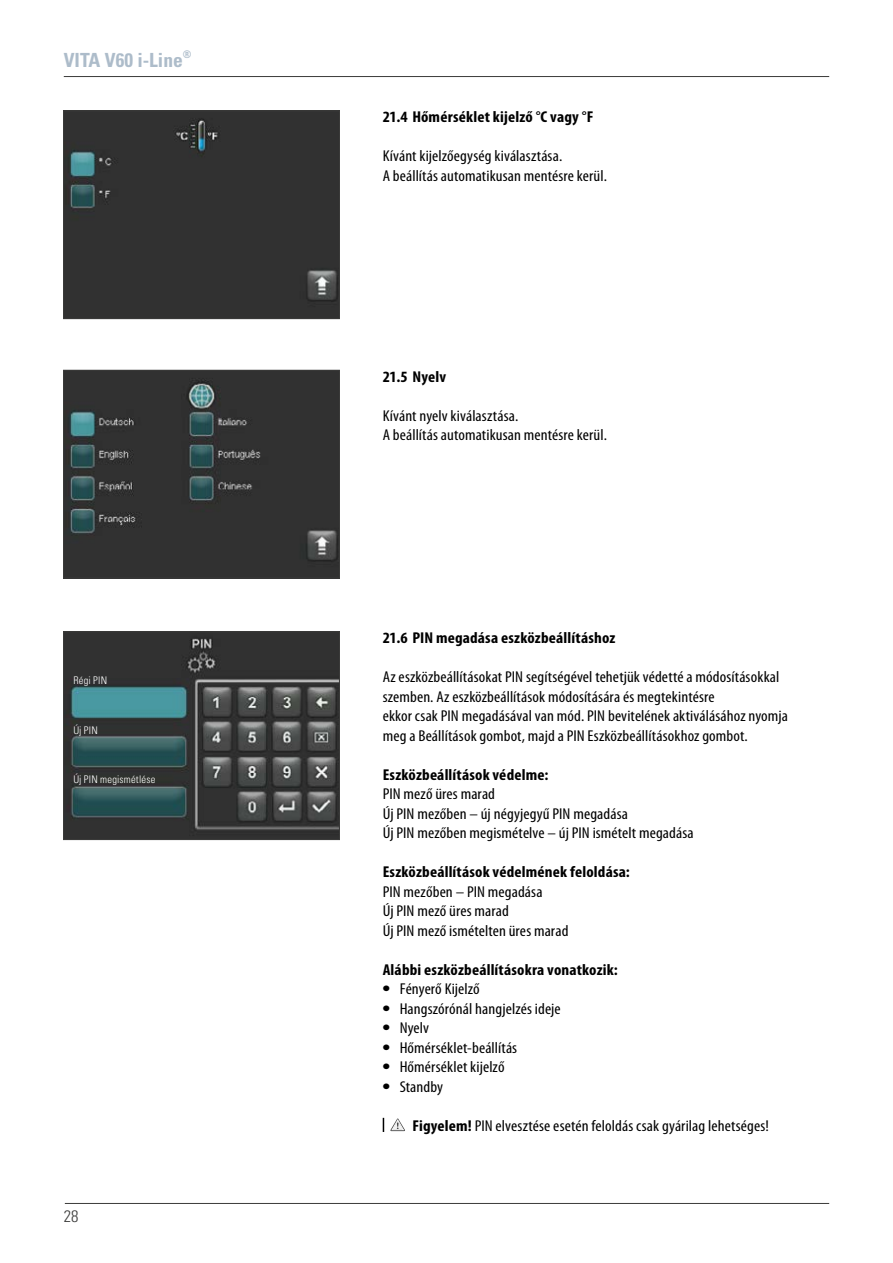
<style>
.page{position:relative;width:893px;height:1263px;background:#fff}
.page>*{position:absolute;margin:0;border:0;box-sizing:border-box;transform-origin:0 0}
.t1{font:700 condensed 19.5px "Univers LT";color:#adbcca}
.t2{font:300 condensed 16.5px "Univers LT";color:#3b3b3a}
.t3{font:condensed 15.75px/19.5px "Myriad Pro";letter-spacing:.005em;color:#000;scale:1.08 1}
.t4{font:700 condensed 15.75px "Myriad Pro";letter-spacing:.01em;color:#000;scale:1.08 1}
.t5{font:300 condensed 10.5px "Univers LT";letter-spacing:.02em;color:#fff}
.s1{font-family:"Univers LT";font-weight:700}
.s2{font-weight:700}
</style>
<div class="page">
<hr style="left:65px;top:1203px;width:764px;height:1px;background:#3b3b3a">
<hr style="left:64px;top:76px;width:765px;height:1px;background:#3b3b3a">
<div style="left:65px;top:113px;width:273px;height:204px;background:#313131"></div>
<div style="left:63px;top:111px;width:277px;height:208px;border:1px solid #3b3b3a"></div>
<img style="left:65px;top:372px;width:273px;height:204px">
<div style="left:63px;top:370px;width:277px;height:208px;border:1px solid #3b3b3a"></div>
<img style="left:65px;top:633px;width:273px;height:205px">
<div style="left:63px;top:631px;width:277px;height:209px;border:1px solid #3b3b3a"></div>
<svg style="left:383px;top:1118px;width:1px;height:14px"></svg>
<svg style="left:390px;top:1118px;width:15px;height:13px"></svg>
<p class="t1" style="left:64px;top:48px;width:129px">VITA V60 i-Line<sup>®</sup></p>
<p class="t5" style="left:73px;top:674px;width:35px">Régi PIN</p>
<p class="t5" style="left:73px;top:724px;width:26px">Új PIN</p>
<p class="t5" style="left:73px;top:773px;width:84px">Új PIN megismétlése</p>
<p class="t2" style="left:64px;top:1206px;width:16px">28</p>
<p class="t4" style="left:383px;top:108px;width:197px">21.4 Hőmérséklet kijelző °C vagy °F</p>
<p class="t3" style="left:383px;top:147px;width:209px">Kívánt kijelzőegység kiválasztása.<br>A beállítás automatikusan mentésre kerül.</p>
<p class="t4" style="left:383px;top:368px;width:60px">21.5 Nyelv</p>
<p class="t3" style="left:383px;top:406px;width:209px">Kívánt nyelv kiválasztása.<br>A beállítás automatikusan mentésre kerül.</p>
<p class="t4" style="left:383px;top:629px;width:217px">21.6 PIN megadása eszközbeállításhoz</p>
<p class="t3" style="left:383px;top:668px;width:377px">Az eszközbeállításokat PIN segítségével tehetjük védetté a módosításokkal szemben. Az eszközbeállítások módosítására és megtekintésre<br>ekkor csak PIN megadásával van mód. PIN bevitelének aktiválásához nyomja meg a Beállítások gombot, majd a PIN Eszközbeállításokhoz gombot.</p>
<p class="t4" style="left:383px;top:766px;width:155px">Eszközbeállítások védelme:</p>
<p class="t3" style="left:383px;top:785px;width:290px">PIN mező üres marad<br>Új PIN mezőben – új négyjegyű PIN megadása<br>Új PIN mezőben megismételve – új PIN ismételt megadása</p>
<p class="t4" style="left:383px;top:863px;width:230px">Eszközbeállítások védelmének feloldása:</p>
<p class="t3" style="left:383px;top:882px;width:173px">PIN mezőben – PIN megadása<br>Új PIN mező üres marad<br>Új PIN mező ismételten üres marad</p>
<p class="t4" style="left:383px;top:961px;width:219px">Alábbi eszközbeállításokra vonatkozik:</p>
<p class="t3" style="left:383px;top:980px;width:91px"><span class="s1">•</span> Fényerő Kijelző</p>
<p class="t3" style="left:383px;top:999px;width:166px"><span class="s1">•</span> Hangszórónál hangjelzés ideje</p>
<p class="t3" style="left:383px;top:1019px;width:44px"><span class="s1">•</span> Nyelv</p>
<p class="t3" style="left:383px;top:1038px;width:126px"><span class="s1">•</span> Hőmérséklet-beállítás</p>
<p class="t3" style="left:383px;top:1058px;width:114px"><span class="s1">•</span> Hőmérséklet kijelző</p>
<p class="t3" style="left:383px;top:1077px;width:57px"><span class="s1">•</span> Standby</p>
<p class="t3" style="left:412px;top:1116px;width:331px"><span class="s2">Figyelem!</span> PIN elvesztése esetén feloldás csak gyárilag lehetséges!</p>
</div>
